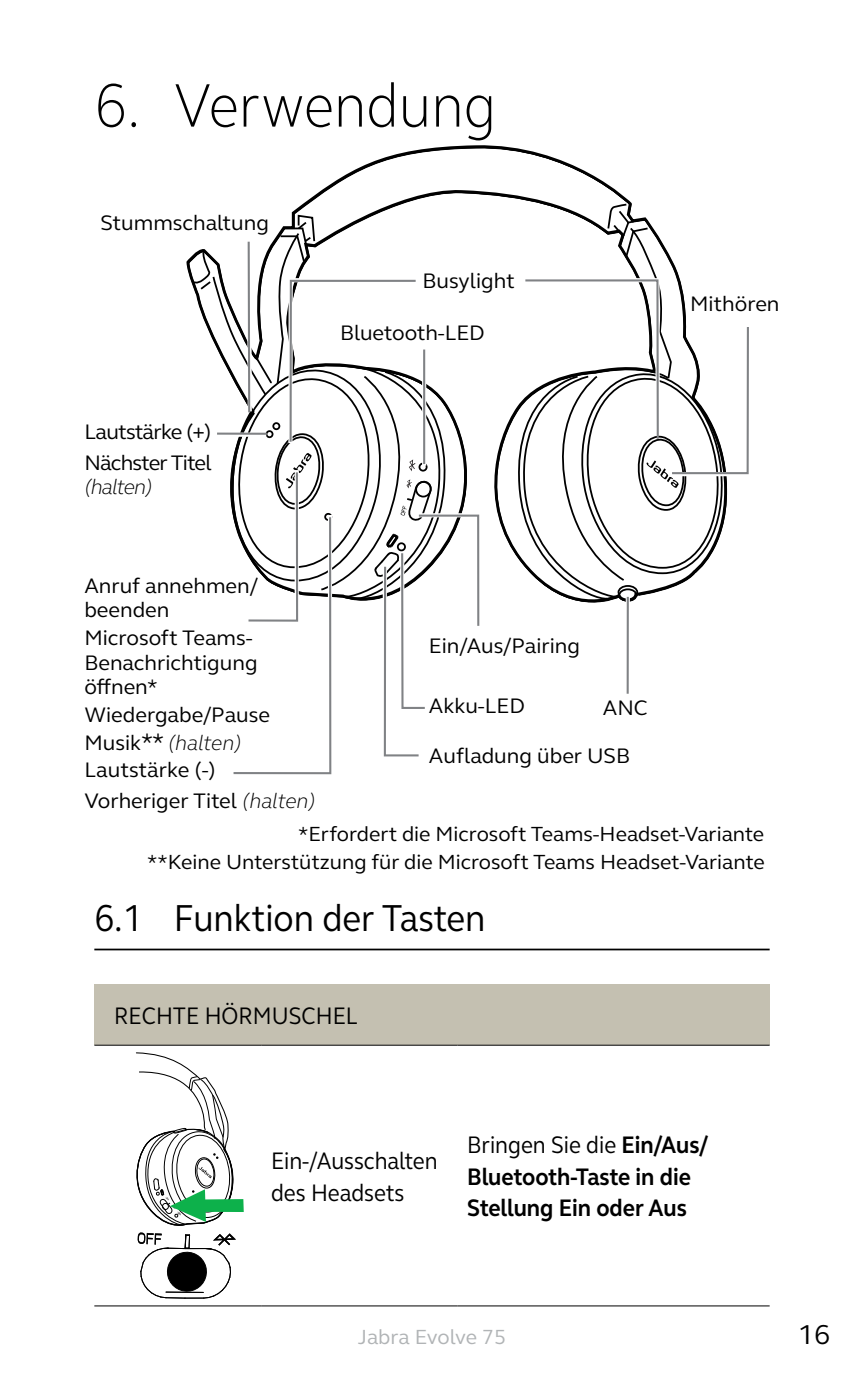
<style>
.page{position:relative;width:864px;height:1389px;background:#fff}
.page>*{position:absolute;margin:0;border:0;box-sizing:border-box;transform-origin:0 0}
.t1{font:300 63px "GN Elliot";color:#000;scale:.9 1}
.t2{font:38.5px "GN Elliot";color:#000;scale:.9 1}
.t3{font:28px "GN Elliot";color:#000}
.t4{font:700 24.5px/31.5px "GN Elliot";color:#000;scale:.9 1}
.t5{font:24.5px/31.5px "GN Elliot";color:#000;scale:.9 1}
.t6{font:21.7px/24.5px "GN Elliot";color:#000}
.t7{font:21.7px/30.8px "GN Elliot";letter-spacing:-.035em;color:#000}
.t8{font:italic 300 21.7px "GN Elliot";letter-spacing:-.045em;color:#000}
.t9{font:21px "GN Elliot";color:#000}
.t10{font:21px "GN Elliot";letter-spacing:-.005em;color:#b1b4b6}
.s1{font-size:24.5px}
.s2{font-weight:300;font-style:italic}
.s3{font-weight:400}
</style>
<div class="page">
<hr style="left:94px;top:949px;width:675px;height:1px;background:#000">
<svg style="left:292px;top:146px;width:324px;height:68px"></svg>
<svg style="left:304px;top:190px;width:328px;height:24px"></svg>
<svg style="left:494px;top:413px;width:140px;height:190px"></svg>
<div style="left:618px;top:588px;width:19px;height:14px;border:2px solid #000;border-radius:50%"></div>
<svg style="left:191px;top:214px;width:289px;height:561px"></svg>
<svg style="left:625px;top:600px;width:4px;height:94px"></svg>
<hr style="left:626px;top:597px;width:2px;height:97px;background:#808285">
<svg style="left:513px;top:203px;width:236px;height:397px"></svg>
<div style="left:94px;top:984px;width:675px;height:61px;background:#c4c0b1"></div>
<hr style="left:94px;top:1045px;width:167px;height:1px;background:#000">
<hr style="left:94px;top:1305px;width:167px;height:2px;background:#000">
<hr style="left:261px;top:1045px;width:196px;height:1px;background:#000">
<hr style="left:457px;top:1045px;width:312px;height:1px;background:#000">
<hr style="left:261px;top:1305px;width:196px;height:2px;background:#000">
<hr style="left:457px;top:1305px;width:312px;height:2px;background:#000">
<svg style="left:136px;top:1052px;width:108px;height:247px"></svg>
<h1 class="t1" style="left:94px;top:63px;width:448px">6. Verwendung</h1>
<p class="t6" style="left:100px;top:210px;width:170px">Stummschaltung</p>
<p class="t6" style="left:422px;top:268px;width:94px">Busylight</p>
<p class="t6" style="left:340px;top:319px;width:146px">Bluetooth-LED</p>
<p class="t7" style="left:84px;top:416px;width:129px">Lautstärke (+)<br>Nächster Titel</p>
<p class="t8" style="left:84px;top:472px;width:70px">(halten)</p>
<p class="t6" style="left:84px;top:572px;width:175px">Anruf annehmen/ beenden</p>
<p class="t6" style="left:84px;top:625px;width:175px">Microsoft Teams-<br>Benachrichtigung öffnen*</p>
<p class="t6" style="left:84px;top:700px;width:187px;line-height:28px">Wiedergabe/Pause<br>Musik<span class="s1">**</span> <span class="s2">(halten)</span></p>
<p class="t6" style="left:84px;top:754px;width:233px;line-height:30.8px">Lautstärke (-)<br>Vorheriger Titel <span class="s2">(halten)</span></p>
<p class="t6" style="left:429px;top:633px;width:153px">Ein/Aus/Pairing</p>
<p class="t6" style="left:429px;top:693px;width:97px">Akku-LED</p>
<p class="t6" style="left:602px;top:695px;width:46px">ANC</p>
<p class="t6" style="left:429px;top:743px;width:203px">Aufladung über USB</p>
<p class="t6" style="left:689px;top:291px;width:91px">Mithören</p>
<p class="t9" style="left:298px;top:820px;width:467px">*Erfordert die Microsoft Teams-Headset-Variante</p>
<p class="t9" style="left:147px;top:848px;width:619px">**Keine Unterstützung für die Microsoft Teams Headset-Variante</p>
<h2 class="t2" style="left:94px;top:892px;width:436px">6.1 Funktion der Tasten</h2>
<p class="t5" style="left:114px;top:999px;width:272px">RECHTE HÖRMUSCHEL</p>
<p class="t5" style="left:271px;top:1144px;width:186px">Ein-/Ausschalten des Headsets</p>
<p class="t4" style="left:467px;top:1129px;width:269px"><span class="s3">Bringen Sie die</span> Ein/Aus/<br>Bluetooth-Taste in die<br>Stellung Ein oder Aus</p>
<p class="t10" style="left:357px;top:1323px;width:150px">Jabra Evolve 75</p>
<p class="t3" style="left:797px;top:1316px;width:34px">16</p>
</div>
